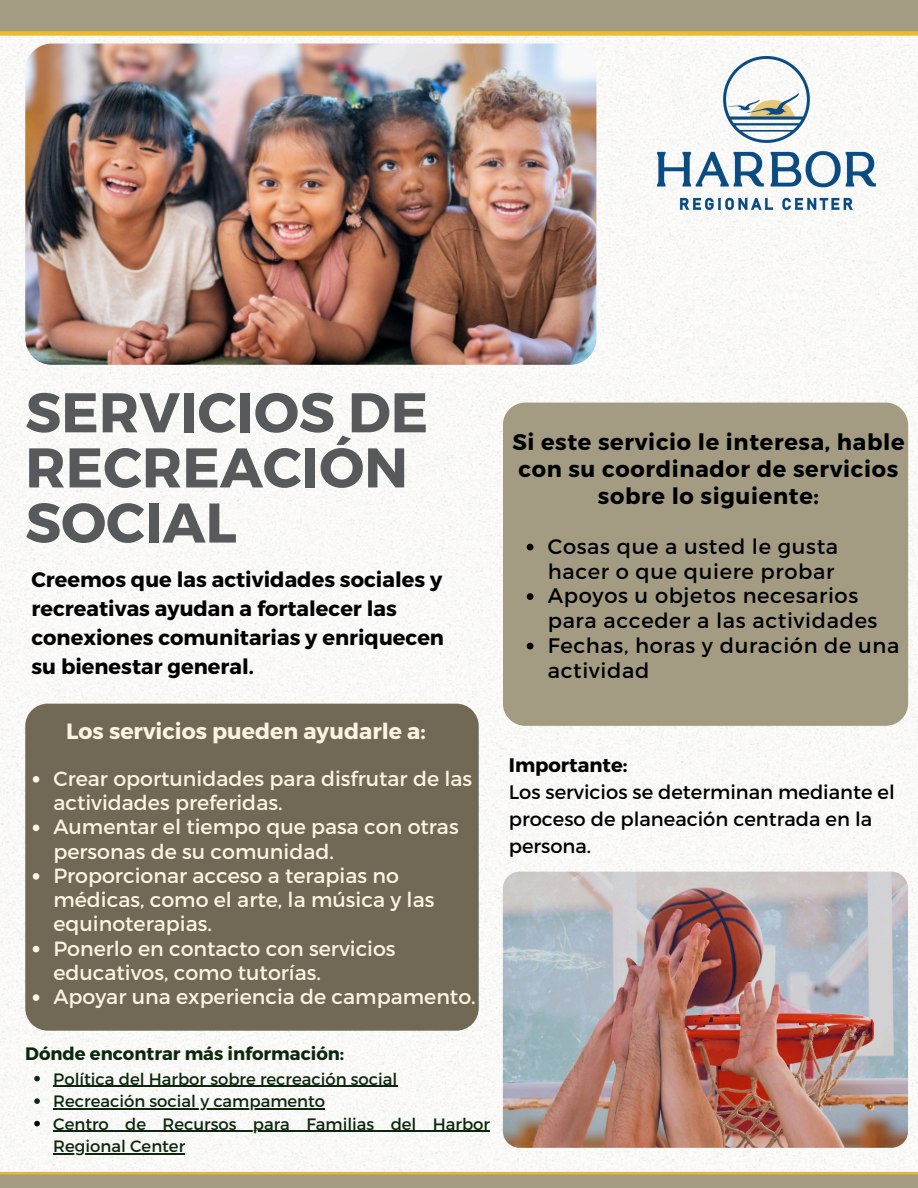
<style>
.page{position:relative;width:918px;height:1188px;background:#fff}
.page>*{position:absolute;margin:0;border:0;box-sizing:border-box;transform-origin:0 0}
.t1{font:700 55.8px/55.2px "Montserrat";color:#58595b}
.t2{font:700 22.5px/27px "Montserrat";letter-spacing:.03em;color:#000;text-align:center}
.t3{font:700 22.05px "Montserrat";color:#fbf4e4}
.t4{font:21px/24.8px "Montserrat";letter-spacing:.03em;color:#000}
.t5{font:700 21px/29.2px "Montserrat";color:#000}
.t6{font:20.55px/24.3px "Montserrat";color:#fbf4e4}
.t7{font:19.5px/27px "Montserrat";color:#000}
.t8{font:700 18px "Montserrat";color:#0c270e}
.t9{font:16.5px "Montserrat";color:#0c270e}
.s1{font-weight:700}
</style>
<div class="page">
<img style="left:0;top:36px;width:918px;height:1136px">
<img style="left:25px;top:44px;width:571px;height:321px;border-radius:27px">
<div style="left:25px;top:704px;width:454px;height:327px;background:#726856"></div>
<div style="left:0;top:0;width:918px;height:31px;background:#a49c82"></div>
<div style="left:0;top:1172px;width:918px;height:16px;background:#a49c82"></div>
<div style="left:503px;top:403px;width:405px;height:323px;background:#a49c82;border-radius:22px"></div>
<div style="left:0;top:31px;width:918px;height:5px;background:#eeba2b"></div>
<hr style="left:0;top:1172px;width:918px;height:2px;background:#eeba2b">
<svg style="left:33px;top:776px;width:6px;height:7px"></svg>
<svg style="left:33px;top:825px;width:6px;height:6px"></svg>
<svg style="left:33px;top:873px;width:6px;height:7px"></svg>
<svg style="left:33px;top:946px;width:6px;height:6px"></svg>
<svg style="left:33px;top:994px;width:6px;height:7px"></svg>
<svg style="left:527px;top:544px;width:6px;height:6px"></svg>
<svg style="left:527px;top:593px;width:6px;height:7px"></svg>
<svg style="left:527px;top:643px;width:6px;height:6px"></svg>
<svg style="left:34px;top:1076px;width:6px;height:5px"></svg>
<hr style="left:53px;top:1086px;width:344px;height:1px;background:#0c270e">
<svg style="left:34px;top:1098px;width:6px;height:6px"></svg>
<hr style="left:53px;top:1108px;width:272px;height:2px;background:#0c270e">
<svg style="left:34px;top:1121px;width:6px;height:5px"></svg>
<hr style="left:53px;top:1131px;width:437px;height:1px;background:#0c270e">
<hr style="left:53px;top:1153px;width:132px;height:2px;background:#0c270e">
<img style="left:657px;top:57px;width:219px;height:153px">
<img style="left:503px;top:872px;width:405px;height:276px;border-radius:17px">
<p class="t1" style="left:25px;top:382px;width:405px">SERVICIOS DE<br>RECREACIÓN<br>SOCIAL</p>
<p class="t5" style="left:31px;top:563px;width:414px">Creemos que las actividades sociales y recreativas ayudan a fortalecer las conexiones comunitarias y enriquecen su bienestar general.</p>
<h1 class="t3" style="left:66px;top:716px;width:361px">Los servicios pueden ayudarle a:</h1>
<h2 class="t6" style="left:53px;top:765px;width:420px">Crear oportunidades para disfrutar de las actividades preferidas.</h2>
<p class="t6" style="left:53px;top:814px;width:407px">Aumentar el tiempo que pasa con otras personas de su comunidad.</p>
<p class="t6" style="left:53px;top:862px;width:383px">Proporcionar acceso a terapias no médicas, como el arte, la música y las equinoterapias.</p>
<p class="t6" style="left:53px;top:935px;width:344px">Ponerlo en contacto con servicios educativos, como tutorías.</p>
<h3 class="t6" style="left:53px;top:984px;width:424px">Apoyar una experiencia de campamento.</h3>
<p class="t8" style="left:25px;top:1042px;width:321px">Dónde encontrar más información:</p>
<h3 class="t9" style="left:53px;top:1068px;width:346px">Política del Harbor sobre recreación social</h3>
<h5 class="t9" style="left:53px;top:1091px;width:273px">Recreación social y campamento</h5>
<p class="t9" style="left:53px;top:1113px;width:438px">Centro de Recursos para Familias del Harbor</p>
<h4 class="t9" style="left:53px;top:1136px;width:133px">Regional Center</h4>
<h2 class="t2" style="left:512px;top:428px;width:394px">Si este servicio le interesa, hable con su coordinador de servicios sobre lo siguiente:</h2>
<p class="t4" style="left:548px;top:533px;width:292px">Cosas que a usted le gusta hacer o que quiere probar</p>
<p class="t4" style="left:548px;top:582px;width:331px">Apoyos u objetos necesarios para acceder a las actividades</p>
<p class="t4" style="left:548px;top:632px;width:353px">Fechas, horas y duración de una actividad</p>
<p class="t7" style="left:509px;top:750px;width:388px"><span class="s1">Importante:<br></span>Los servicios se determinan mediante el proceso de planeación centrada en la persona.</p>
</div>
